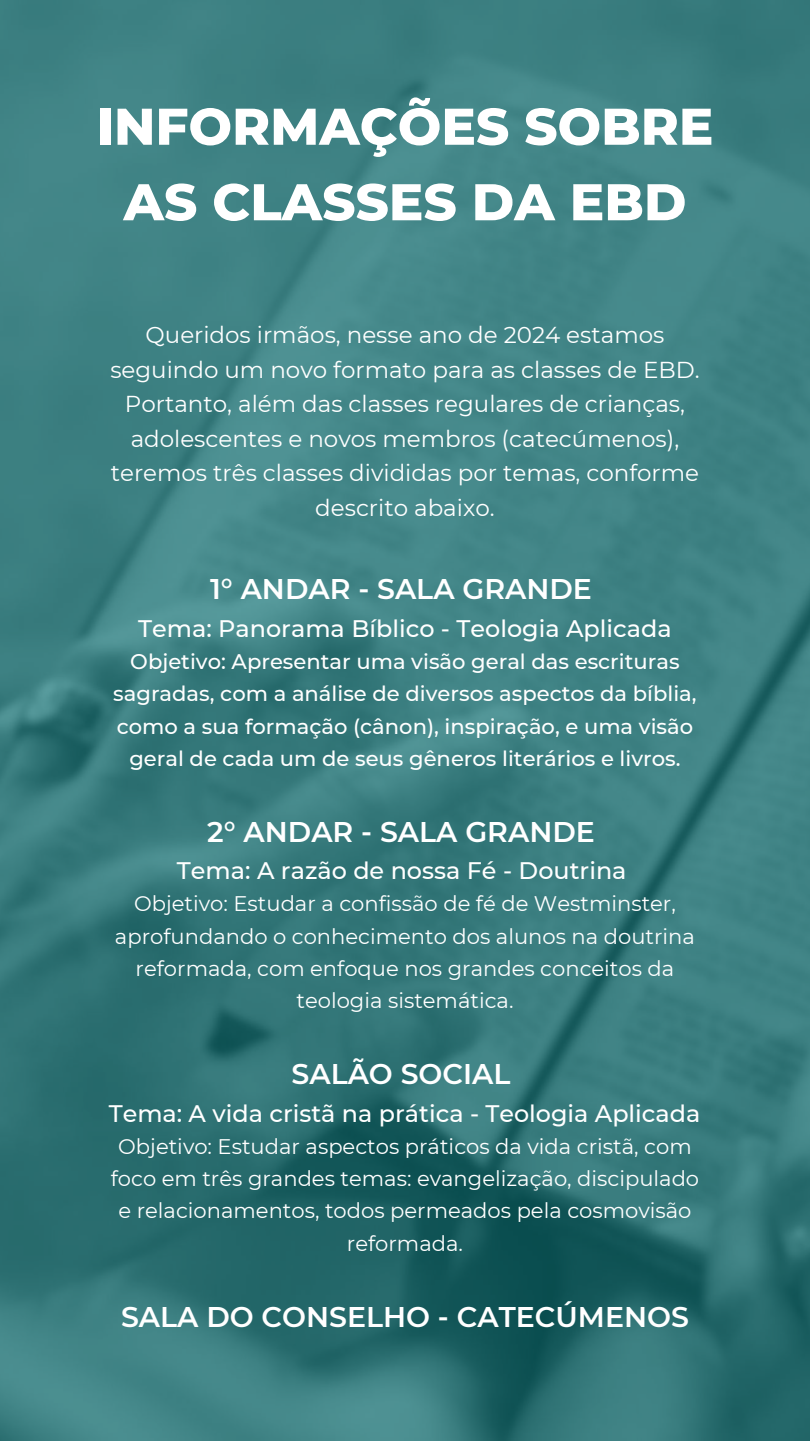
<style>
.page{position:relative;width:810px;height:1441px;background:#fff}
.page>*{position:absolute;margin:0;border:0;box-sizing:border-box;transform-origin:0 0}
.t1{font:800 51.5px/75.5px "Montserrat";color:#fff;text-align:center}
.t2{font:600 28.4px "Montserrat";color:#fff}
.t3{font:500 23.9px "Montserrat";color:#fff}
.t4{font:23px/34.5px "Montserrat";color:#fff;text-align:center}
.t5{font:21.1px/32.2px "Montserrat";color:#fff;text-align:center}
.t6{font:500 21.1px/32.2px "Montserrat";color:#fff;text-align:center}
</style>
<div class="page">
<img style="left:0;top:0;width:810px;height:1440px">
<h1 class="t1" style="left:96px;top:88px;width:618px">INFORMAÇÕES SOBRE<br>AS CLASSES DA EBD</h1>
<p class="t4" style="left:110px;top:318px;width:591px">Queridos irmãos, nesse ano de 2024 estamos seguindo um novo formato para as classes de EBD.<br>Portanto, além das classes regulares de crianças, adolescentes e novos membros (catecúmenos), teremos três classes divididas por temas, conforme descrito abaixo.</p>
<h2 class="t2" style="left:210px;top:571px;width:383px">1° ANDAR - SALA GRANDE</h2>
<p class="t3" style="left:138px;top:613px;width:535px">Tema: Panorama Bíblico - Teologia Aplicada</p>
<p class="t6" style="left:113px;top:645px;width:585px">Objetivo: Apresentar uma visão geral das escrituras sagradas, com a análise de diversos aspectos da bíblia, como a sua formação (cânon), inspiração, e uma visão geral de cada um de seus gêneros literários e livros.</p>
<h2 class="t2" style="left:207px;top:814px;width:389px">2° ANDAR - SALA GRANDE</h2>
<p class="t3" style="left:177px;top:855px;width:451px">Tema: A razão de nossa Fé - Doutrina</p>
<p class="t5" style="left:115px;top:887px;width:581px">Objetivo: Estudar a confissão de fé de Westminster, aprofundando o conhecimento dos alunos na doutrina reformada, com enfoque nos grandes conceitos da teologia sistemática.</p>
<h2 class="t2" style="left:292px;top:1056px;width:221px">SALÃO SOCIAL</h2>
<p class="t3" style="left:109px;top:1098px;width:593px">Tema: A vida cristã na prática - Teologia Aplicada</p>
<p class="t5" style="left:111px;top:1129px;width:590px">Objetivo: Estudar aspectos práticos da vida cristã, com foco em três grandes temas: evangelização, discipulado e relacionamentos, todos permeados pela cosmovisão reformada.</p>
<h2 class="t2" style="left:121px;top:1298px;width:569px">SALA DO CONSELHO - CATECÚMENOS</h2>
</div>
